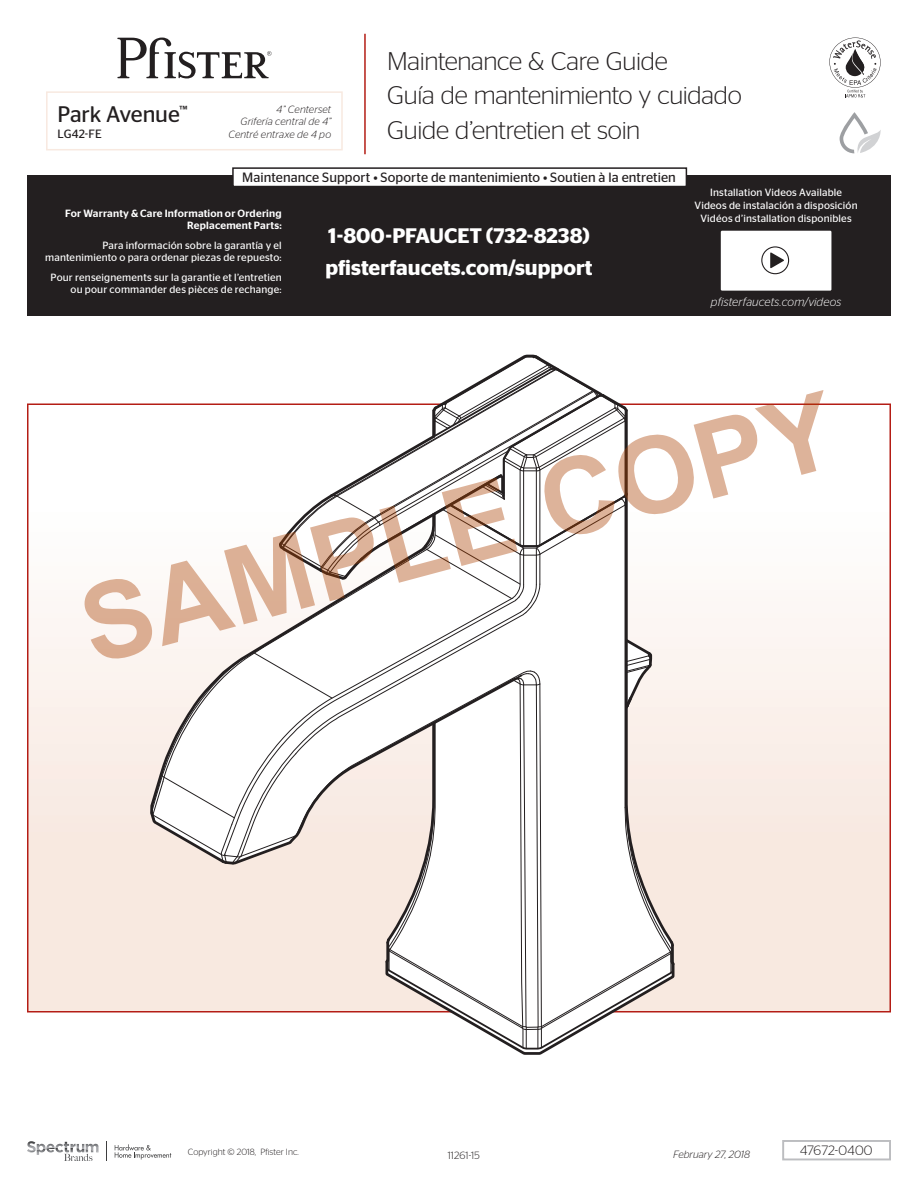
<style>
.page{position:relative;width:918px;height:1188px;background:#fff}
.page>*{position:absolute;margin:0;border:0;box-sizing:border-box;transform-origin:0 0}
.t1{font:700 106.65px "Arial";color:rgb(171 64 0/.4)}
.t2{font:300 25.5px "Stag Sans";letter-spacing:-.015em;color:#231f20}
.t3{font:22.5px "Stag Sans";letter-spacing:-.01em;color:#231f20}
.t4{font:600 21px "Stag Sans";color:#fff}
.t5{font:13.5px "Stag Sans";letter-spacing:.005em;color:#231f20}
.t6{font:300 13.5px "Stag Sans";letter-spacing:.015em;color:#231f20}
.t7{font:italic 300 12px "Stag Sans";letter-spacing:.01em;color:#fff}
.t8{font:12px "Stag Sans";letter-spacing:.005em;color:#231f20}
.t9{font:10.5px/12.6px "Stag Sans";letter-spacing:.015em;color:#fff;text-align:right}
.t10{font:italic 300 10.5px/12.6px "Stag Sans";letter-spacing:.01em;color:#231f20;text-align:right}
.t11{font:500 10.5px/12.6px "Stag Sans";letter-spacing:.02em;color:#fff;text-align:right}
.t12{font:300 10.5px "Stag Sans";letter-spacing:.015em;color:#231f20}
.t13{font:300 9px "Stag Sans";color:#231f20}
</style>
<div class="page">
<div style="left:28px;top:404px;width:862px;height:608px;background:linear-gradient(to bottom,#fff,#f6e4d9)"></div>
<svg style="left:151px;top:354px;width:525px;height:701px"></svg>
<div style="left:27px;top:175px;width:864px;height:141px;background:#231f20"></div>
<div style="left:721px;top:231px;width:110px;height:60px;background:#fff"></div>
<svg style="left:770px;top:252px;width:14px;height:16px"></svg>
<div style="left:761px;top:246px;width:28px;height:28px;border:1px solid #231f20;border-radius:50%"></div>
<div style="left:233px;top:168px;width:453px;height:19px;background:#fff"></div>
<div style="left:232px;top:167px;width:455px;height:20px;border:2px solid #231f20"></div>
<hr style="left:364px;top:34px;width:2px;height:120px;background:#b41d15">
<svg style="left:117px;top:38px;width:155px;height:40px"></svg>
<div style="left:46px;top:91px;width:297px;height:59px;border:2px solid #f8e9e0"></div>
<svg style="left:106px;top:1141px;width:1px;height:20px"></svg>
<svg style="left:115px;top:1144px;width:56px;height:16px"></svg>
<svg style="left:27px;top:1141px;width:72px;height:20px"></svg>
<div style="left:782px;top:1140px;width:109px;height:20px;border:2px solid #bcbdc0"></div>
<svg style="left:840px;top:112px;width:41px;height:41px"></svg>
<svg style="left:829px;top:37px;width:52px;height:60px"></svg>
<p class="t2" style="left:387px;top:47px;width:282px">Maintenance &amp; Care Guide</p>
<p class="t2" style="left:387px;top:81px;width:356px">Guía de mantenimiento y cuidado</p>
<p class="t3" style="left:58px;top:102px;width:131px">Park Avenue<sup>™</sup></p>
<p class="t10" style="left:228px;top:102px;width:104px">4” Centerset<br>Grifería central de 4”<br>Centré entraxe de 4 po</p>
<p class="t8" style="left:58px;top:127px;width:46px">LG42-FE</p>
<p class="t2" style="left:387px;top:116px;width:255px">Guide d’entretien et soin</p>
<p class="t5" style="left:242px;top:170px;width:435px">Maintenance Support • Soporte de mantenimiento • Soutien à la entretien</p>
<p class="t11" style="left:65px;top:207px;width:218px">For Warranty &amp; Care Information or Ordering<br>Replacement Parts:</p>
<p class="t9" style="left:45px;top:239px;width:238px">Para información sobre la garantía y el mantenimiento o para ordenar piezas de repuesto:</p>
<p class="t9" style="left:51px;top:271px;width:233px">Pour renseignements sur la garantie et l’entretien ou pour commander des pièces de rechange:</p>
<p class="t4" style="left:328px;top:224px;width:263px">1-800-PFAUCET (732-8238)</p>
<p class="t4" style="left:325px;top:255px;width:269px">pfisterfaucets.com/support</p>
<p class="t9" style="left:695px;top:186px;width:165px;text-align:center">Installation Videos Available<br>Videos de instalación a disposición<br>Vidéos d’installation disponibles</p>
<p class="t7" style="left:711px;top:295px;width:132px">pfisterfaucets.com/videos</p>
<h1 class="t1" style="left:65px;top:560px;width:778px;rotate:-15deg">SAMPLE COPY</h1>
<p class="t13" style="left:188px;top:1147px;width:112px">Copyright © 2018, Pfister Inc.</p>
<p class="t12" style="left:448px;top:1149px;width:34px">11261-15</p>
<p class="t10" style="left:673px;top:1148px;width:78px">February 27, 2018</p>
<p class="t6" style="left:800px;top:1143px;width:74px">47672-0400</p>
</div>
